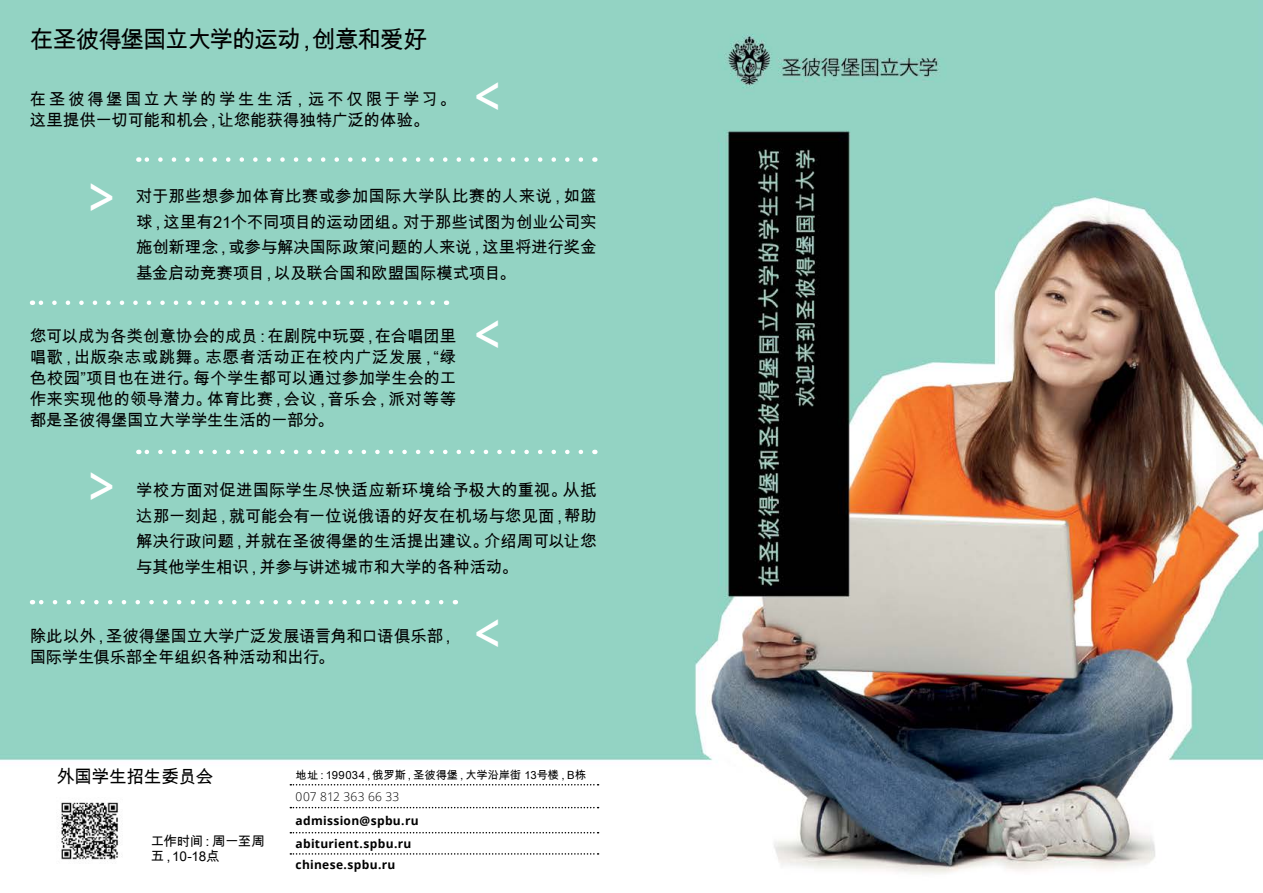
<style>
.page{position:relative;width:1263px;height:893px;background:#fff}
.page>*{position:absolute;margin:0;border:0;box-sizing:border-box;transform-origin:0 0}
.t1{font:600 55.35px "Open Sans";color:#fff;scale:.81 1}
.t2{font:24px "Arial Unicode MS";letter-spacing:-.06em;color:#000}
.t3{font:18px "Arial Unicode MS";letter-spacing:-.04em;color:#000}
.t4{font:16.5px/25.5px "Arial Unicode MS";letter-spacing:-.015em;color:#000;text-align:justify}
.t5{font:16.5px/21px "Arial Unicode MS";letter-spacing:.025em;color:#000}
.t6{font:13.5px/15px "Arial Unicode MS";letter-spacing:-.02em;color:#000}
.t7{font:700 12px/23.1px "Open Sans";letter-spacing:.025em;color:#000}
.t8{font:300 12px "Open Sans";letter-spacing:.025em;color:#000}
.t9{font:11.25px "Arial Unicode MS";letter-spacing:.005em;color:#000}
</style>
<div class="page">
<img style="left:0;top:0;width:1263px;height:874px">
<svg style="left:290px;top:784px;width:309px;height:1px"></svg>
<svg style="left:290px;top:807px;width:309px;height:1px"></svg>
<svg style="left:290px;top:832px;width:309px;height:1px"></svg>
<svg style="left:290px;top:853px;width:309px;height:2px"></svg>
<svg style="left:145px;top:450px;width:436px;height:4px"></svg>
<svg style="left:39px;top:300px;width:394px;height:5px"></svg>
<svg style="left:39px;top:600px;width:402px;height:4px"></svg>
<svg style="left:145px;top:157px;width:436px;height:5px"></svg>
<img style="left:57px;top:797px;width:65px;height:66px">
<h2 class="t2" style="left:30px;top:22px;width:399px">在圣彼得堡国立大学的运动，创意和爱好</h2>
<p class="t5" style="left:30px;top:88px;width:428px">在圣彼得堡国立大学的学生生活，远不仅限于学习。这里提供一切可能和机会，让您能获得独特广泛的体验。</p>
<h1 class="t1" style="left:474px;top:58px;width:33px">&lt;</h1>
<h1 class="t1" style="left:89px;top:159px;width:33px">&gt;</h1>
<p class="t4" style="left:136px;top:183px;width:462px">对于那些想参加体育比赛或参加国际大学队比赛的人来说，如篮球，这里有21个不同项目的运动团组。对于那些试图为创业公司实施创新理念，或参与解决国际政策问题的人来说，这里将进行奖金基金启动竞赛项目，以及联合国和欧盟国际模式项目。</p>
<p class="t4" style="left:30px;top:325px;width:428px;line-height:21px">您可以成为各类创意协会的成员：在剧院中玩耍，在合唱团里唱歌，出版杂志或跳舞。志愿者活动正在校内广泛发展，“绿色校园”项目也在进行。每个学生都可以通过参加学生会的工作来实现他的领导潜力。体育比赛，会议，音乐会，派对等等都是圣彼得堡国立大学学生生活的一部分。</p>
<h1 class="t1" style="left:474px;top:296px;width:33px">&lt;</h1>
<h1 class="t1" style="left:89px;top:448px;width:33px">&gt;</h1>
<p class="t4" style="left:136px;top:477px;width:462px">学校方面对促进国际学生尽快适应新环境给予极大的重视。从抵达那一刻起，就可能会有一位说俄语的好友在机场与您见面，帮助解决行政问题，并就在圣彼得堡的生活提出建议。介绍周可以让您与其他学生相识，并参与讲述城市和大学的各种活动。</p>
<p class="t4" style="left:30px;top:625px;width:428px;line-height:21px">除此以外，圣彼得堡国立大学广泛发展语言角和口语俱乐部，国际学生俱乐部全年组织各种活动和出行。</p>
<h1 class="t1" style="left:474px;top:595px;width:33px">&lt;</h1>
<p class="t3" style="left:57px;top:764px;width:158px">外国学生招生委员会</p>
<p class="t9" style="left:296px;top:767px;width:292px">地址：199034，俄罗斯，圣彼得堡，大学沿岸街 13号楼，B栋</p>
<p class="t8" style="left:296px;top:788px;width:105px">007 812 363 66 33</p>
<p class="t7" style="left:296px;top:808px;width:125px">admission@spbu.ru abiturient.spbu.ru</p>
<p class="t7" style="left:296px;top:853px;width:101px">chinese.spbu.ru</p>
<p class="t6" style="left:151px;top:834px;width:116px">工作时间：周一至周五，10-18点</p>
</div>
